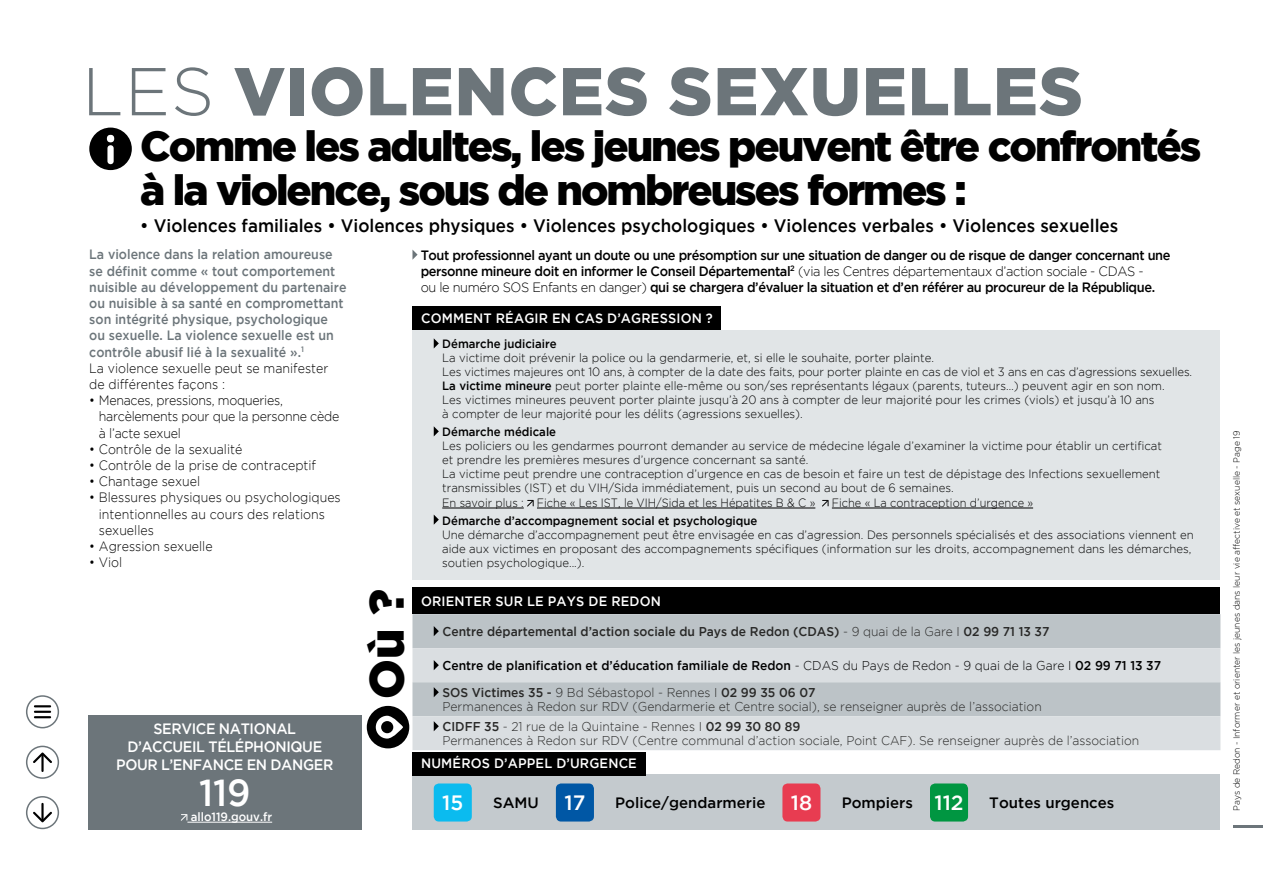
<style>
.page{position:relative;width:1263px;height:893px;background:#fff}
.page>*{position:absolute;margin:0;border:0;box-sizing:border-box;transform-origin:0 0}
.t1{font:900 67.5px "Gotham";letter-spacing:.015em;color:#6c757a}
.t2{font:900 48px "Gotham";color:#000}
.t3{font:900 42px/43.5px "Gotham";letter-spacing:-.05em;color:#000}
.t4{font:500 37.5px "Gotham";color:#fff;scale:.95 1}
.t5{font:500 20.7px "Gotham";color:#fff}
.t6{font:500 18px "Gotham";color:#000;scale:.94 1}
.t7{font:500 15px/18px "Gotham";letter-spacing:-.025em;color:#fff;text-align:center;scale:.95 1}
.t8{font:500 15px "Gotham";color:#000}
.t9{font:500 13.5px/16.2px "Gotham";letter-spacing:-.03em;color:#000;scale:.95 1}
.t10{font:500 13.5px/16.2px "Gotham";color:#6c757a;scale:.92 1}
.t11{font:300 13.5px/16.2px "Gotham";color:#000;scale:.92 1}
.t12{font:500 13.5px "Gotham";letter-spacing:.015em;color:#fff;scale:.95 1}
.t13{font:300 13.5px/16.2px "Gotham";letter-spacing:-.02em;color:#000;scale:.92 1}
.t14{font:300 12.75px/20.1px "Gotham";color:#282827;scale:.95 1}
.t15{font:500 12.75px/27px "Gotham";color:#000;scale:.95 1}
.t16{font:500 12.75px "Gotham";color:#282827;scale:.95 1}
.t17{font:300 12px/14px "Gotham";color:#000;scale:.95 1}
.t18{font:500 12px "Gotham";color:#000;scale:.95 1}
.t19{font:300 12px "Gotham";color:#000;scale:.92 1}
.t20{font:500 12px "Gotham";color:#fff;scale:.95 1}
.t21{font:300 9px "Gotham";color:#000;scale:.95 1}
.s1{font-weight:300}
.s2{font-weight:300;color:#000}
.s3{font-weight:500}
.s4{color:#282827}
.s5{font-weight:300;color:#282827}
.s6{font-size:20.7px;color:#fff}
</style>
<div class="page">
<div style="left:26px;top:695px;width:33px;height:33px;border:2px solid #6c757a;border-radius:50%"></div>
<div style="left:26px;top:746px;width:33px;height:33px;border:2px solid #6c757a;border-radius:50%"></div>
<div style="left:26px;top:796px;width:33px;height:33px;border:2px solid #6c757a;border-radius:50%"></div>
<svg style="left:33px;top:752px;width:19px;height:11px"></svg>
<hr style="left:41px;top:755px;width:3px;height:17px;background:#000">
<svg style="left:33px;top:812px;width:19px;height:10px"></svg>
<hr style="left:41px;top:803px;width:3px;height:17px;background:#000">
<svg style="left:34px;top:705px;width:17px;height:13px"></svg>
<div style="left:412px;top:588px;width:808px;height:26px;background:#000"></div>
<div style="left:412px;top:614px;width:808px;height:34px;background:#bcc3c7"></div>
<svg style="left:412px;top:648px;width:808px;height:102px;fill:#dadee1"></svg>
<svg style="left:434px;top:626px;width:5px;height:10px"></svg>
<svg style="left:434px;top:660px;width:5px;height:10px"></svg>
<svg style="left:434px;top:687px;width:5px;height:10px"></svg>
<svg style="left:434px;top:721px;width:5px;height:10px"></svg>
<div style="left:412px;top:775px;width:808px;height:55px;background:#c4cace"></div>
<div style="left:88px;top:715px;width:273px;height:114px;background:#6c757a"></div>
<hr style="left:187px;top:822px;width:85px;height:1px;background:#fff">
<svg style="left:181px;top:814px;width:6px;height:7px"></svg>
<div style="left:89px;top:128px;width:43px;height:42px;background:#000;border-radius:50%"></div>
<svg style="left:107px;top:135px;width:7px;height:29px"></svg>
<div style="left:412px;top:752px;width:233px;height:23px;background:#000"></div>
<div style="left:412px;top:330px;width:808px;height:250px;background:#e1e5e7"></div>
<hr style="left:442px;top:508px;width:82px;height:1px;background:#000">
<hr style="left:537px;top:508px;width:278px;height:1px;background:#000">
<hr style="left:832px;top:508px;width:201px;height:1px;background:#000">
<svg style="left:434px;top:338px;width:5px;height:10px"></svg>
<svg style="left:434px;top:426px;width:5px;height:10px"></svg>
<svg style="left:527px;top:500px;width:7px;height:7px"></svg>
<svg style="left:822px;top:500px;width:6px;height:7px"></svg>
<svg style="left:434px;top:515px;width:5px;height:10px"></svg>
<div style="left:412px;top:306px;width:309px;height:24px;background:#000"></div>
<div style="left:367px;top:706px;width:42px;height:42px;background:#000;border-radius:50%"></div>
<svg style="left:376px;top:716px;width:27px;height:23px"></svg>
<svg style="left:412px;top:250px;width:6px;height:10px"></svg>
<div style="left:434px;top:783px;width:38px;height:38px;background:#0bbbef;border-radius:5px"></div>
<div style="left:556px;top:783px;width:38px;height:38px;background:#0057a5;border-radius:5px"></div>
<div style="left:782px;top:783px;width:38px;height:38px;background:#e83c51;border-radius:5px"></div>
<div style="left:930px;top:783px;width:38px;height:38px;background:#009641;border-radius:5px"></div>
<hr style="left:1233px;top:825px;width:30px;height:2px;background:#6c757a">
<h1 class="t1" style="left:82px;top:52px;width:1002px"><span class="s1">LES</span> VIOLENCES SEXUELLES</h1>
<h3 class="t3" style="left:140px;top:124px;width:1062px">Comme les adultes, les jeunes peuvent être confrontés à la violence, sous de nombreuses formes :</h3>
<h3 class="t6" style="left:140px;top:215px;width:1042px">• Violences familiales • Violences physiques • Violences psychologiques • Violences verbales • Violences sexuelles</h3>
<p class="t9" style="left:421px;top:247px;width:791px">Tout professionnel ayant un doute ou une présomption sur une situation de danger ou de risque de danger concernant une personne mineure doit en informer le Conseil Départemental<sup>2</sup> <span class="s1">(via les Centres départementaux d’action sociale - CDAS -<br>ou le numéro SOS Enfants en danger)</span> qui se chargera d’évaluer la situation et d’en référer au procureur de la République.</p>
<p class="t10" style="left:89px;top:246px;width:281px">La violence dans la relation amoureuse se définit comme « tout comportement nuisible au développement du partenaire ou nuisible à sa santé en compromettant son intégrité physique, psychologique ou sexuelle. La violence sexuelle est un contrôle abusif lié à la sexualité ».<sup>1<br></sup><span class="s2">La violence sexuelle peut se manifester de différentes façons :</span></p>
<p class="t13" style="left:99px;top:392px;width:263px;text-indent:-10px">• Menaces, pressions, moqueries, harcèlements pour que la personne cède à l’acte sexuel</p>
<p class="t11" style="left:89px;top:441px;width:168px">• Contrôle de la sexualité</p>
<p class="t11" style="left:89px;top:457px;width:248px">• Contrôle de la prise de contraceptif</p>
<p class="t11" style="left:89px;top:473px;width:122px">• Chantage sexuel</p>
<p class="t11" style="left:99px;top:489px;width:264px;text-indent:-10px">• Blessures physiques ou psychologiques intentionnelles au cours des relations sexuelles</p>
<p class="t11" style="left:89px;top:538px;width:136px">• Agression sexuelle</p>
<p class="t11" style="left:89px;top:554px;width:37px">• Viol</p>
<p class="t12" style="left:421px;top:311px;width:309px">COMMENT RÉAGIR EN CAS D’AGRESSION ?</p>
<p class="t18" style="left:442px;top:337px;width:122px">Démarche judiciaire</p>
<p class="t17" style="left:442px;top:351px;width:791px">La victime doit prévenir la police ou la gendarmerie, et, si elle le souhaite, porter plainte.<br>Les victimes majeures ont 10 ans, à compter de la date des faits, pour porter plainte en cas de viol et 3 ans en cas d’agressions sexuelles.<br><span class="s3">La victime mineure</span> peut porter plainte elle-même ou son/ses représentants légaux (parents, tuteurs…) peuvent agir en son nom.<br>Les victimes mineures peuvent porter plainte jusqu’à 20 ans à compter de leur majorité pour les crimes (viols) et jusqu’à 10 ans<br>à compter de leur majorité pour les délits (agressions sexuelles).</p>
<p class="t18" style="left:442px;top:425px;width:121px">Démarche médicale</p>
<p class="t17" style="left:442px;top:439px;width:759px">Les policiers ou les gendarmes pourront demander au service de médecine légale d’examiner la victime pour établir un certificat et prendre les premières mesures d’urgence concernant sa santé.<br>La victime peut prendre une contraception d’urgence en cas de besoin et faire un test de dépistage des Infections sexuellement transmissibles (IST) et du VIH/Sida immédiatement, puis un second au bout de 6 semaines.<br>En savoir plus : Fiche « Les IST, le VIH/Sida et les Hépatites B &amp; C »</p>
<p class="t19" style="left:832px;top:496px;width:220px">Fiche « La contraception d’urgence »</p>
<p class="t18" style="left:442px;top:514px;width:333px">Démarche d’accompagnement social et psychologique</p>
<p class="t17" style="left:442px;top:527px;width:793px">Une démarche d’accompagnement peut être envisagée en cas d’agression. Des personnels spécialisés et des associations viennent en aide aux victimes en proposant des accompagnements spécifiques (information sur les droits, accompagnement dans les démarches, soutien psychologique...).</p>
<p class="t7" style="left:116px;top:720px;width:230px">SERVICE NATIONAL<br>D’ACCUEIL TÉLÉPHONIQUE<br>POUR L’ENFANCE EN DANGER</p>
<h3 class="t4" style="left:199px;top:772px;width:56px">119</h3>
<p class="t20" style="left:191px;top:810px;width:87px">allo119.gouv.fr</p>
<h2 class="t2" style="left:359px;top:699px;width:111px;rotate:-90deg">Où ?</h2>
<p class="t12" style="left:421px;top:593px;width:254px">ORIENTER SUR LE PAYS DE REDON</p>
<p class="t16" style="left:442px;top:624px;width:640px">Centre départemental d’action sociale du Pays de Redon (CDAS) <span class="s1">- 9 quai de la Gare I</span> 02 99 71 13 37</p>
<p class="t15" style="left:442px;top:652px;width:758px">Centre de planification et d’éducation familiale de Redon <span class="s1">- CDAS du Pays de Redon - 9 quai de la Gare I</span> 02 99 71 13 37<br><span class="s4">SOS Victimes 35 -</span> <span class="s5">9 Bd Sébastopol - Rennes I</span> <span class="s4">02 99 35 06 07</span></p>
<p class="t14" style="left:442px;top:696px;width:632px">Permanences à Redon sur RDV (Gendarmerie et Centre social), se renseigner auprès de l’association<br><span class="s3">CIDFF 35</span> - 21 rue de la Quintaine - Rennes I <span class="s3">02 99 30 80 89</span></p>
<p class="t14" style="left:442px;top:730px;width:735px">Permanences à Redon sur RDV (Centre communal d’action sociale, Point CAF). Se renseigner auprès de l’association</p>
<p class="t12" style="left:421px;top:756px;width:229px">NUMÉROS D’APPEL D’URGENCE</p>
<h3 class="t5" style="left:442px;top:791px;width:23px">15</h3>
<p class="t8" style="left:493px;top:794px;width:94px">SAMU <span class="s6">17</span></p>
<p class="t8" style="left:615px;top:794px;width:198px">Police/gendarmerie <span class="s6">18</span></p>
<p class="t8" style="left:842px;top:794px;width:123px">Pompiers <span class="s6">112</span></p>
<p class="t8" style="left:989px;top:794px;width:127px">Toutes urgences</p>
<p class="t21" style="left:1232px;top:811px;width:402px;rotate:-90deg">Pays de Redon - Informer et orienter les jeunes dans leur vie affective et sexuelle - Page 19</p>
</div>
